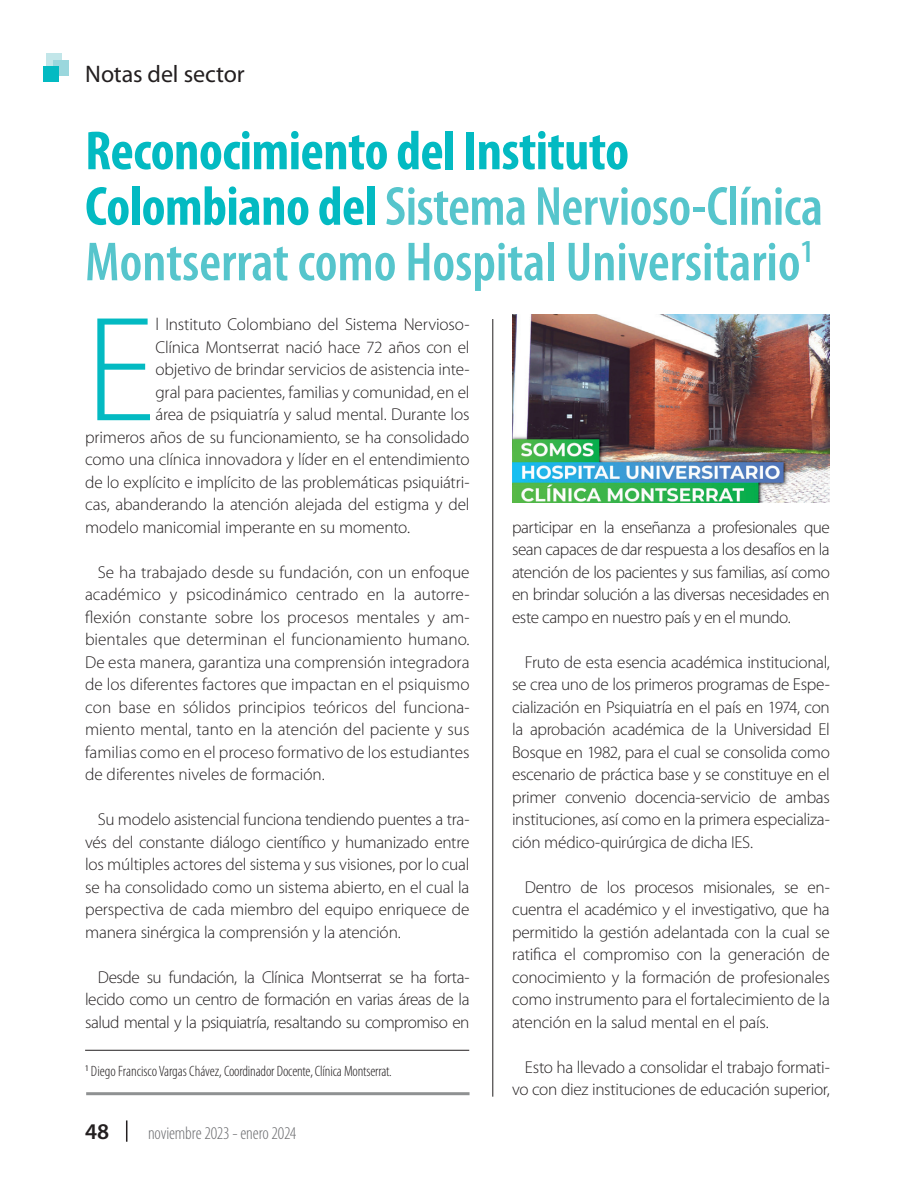
<style>
.page{position:relative;width:915px;height:1191px;background:#fff}
.page>*{position:absolute;margin:0;border:0;box-sizing:border-box;transform-origin:0 0}
.CAPITAL{font:300 150.75px "Myriad Pro";color:#03bac2}
._20_agosto__TITULO_1{font:600 condensed 55.5px/55.5px "Myriad Pro";color:#56c5cc}
.t1{font:24px "Myriad Pro";letter-spacing:-.005em;color:#231f20}
.t2{font:600 22.5px "Myriad Pro";color:#231f20}
.t3{font:300 condensed 18px "Myriad Pro";letter-spacing:-.01em;color:#6c6d70}
.TEXTO_GENERAL_OK{font:300 17.25px/22.5px "Myriad Pro";letter-spacing:-.015em;color:#231f20;text-align:justify}
.CAPITAL-2{font:300 17.25px "Myriad Pro";letter-spacing:-.01em;color:#231f20}
.PIE_DE_PAGINA{font:300 condensed 15px "Myriad Pro";letter-spacing:-.01em;color:#231f20}
.s1{font-weight:700;color:#03bac2}
</style>
<div class="page">
<svg style="left:126px;top:1120px;width:1px;height:21px"></svg>
<div style="left:46px;top:53px;width:16px;height:16px;background:#c2e6e9"></div>
<div style="left:53px;top:60px;width:15px;height:16px;background:#9ad7dd"></div>
<div style="left:43px;top:66px;width:16px;height:16px;background:#03bac2"></div>
<hr style="left:492px;top:319px;width:1px;height:777px;background:#231f20">
<hr style="left:86px;top:1092px;width:383px;height:3px;background:#8f9192">
<hr style="left:85px;top:1050px;width:384px;height:1px;background:#231f20">
<img style="left:512px;top:314px;width:317px;height:188px">
<h3 class="t1" style="left:85px;top:59px;width:161px">Notas del sector</h3>
<p class="_20_agosto__TITULO_1" style="left:85px;top:124px;width:739px"><span class="s1">Reconocimiento del Instituto<br>Colombiano del</span> Sistema Nervioso-Clínica<br>Montserrat como Hospital Universitario<sup>1</sup></p>
<p class="CAPITAL" style="left:85px;top:287px;width:72px">E</p>
<p class="CAPITAL-2" style="left:155px;top:315px;width:315px">l Instituto Colombiano del Sistema Nervioso-</p>
<p class="CAPITAL-2" style="left:155px;top:337px;width:315px">Clínica Montserrat nació hace 72 años con el</p>
<p class="CAPITAL-2" style="left:155px;top:360px;width:315px">objetivo de brindar servicios de asistencia inte-</p>
<p class="CAPITAL-2" style="left:155px;top:382px;width:315px">gral para pacientes, familias y comunidad, en el</p>
<p class="CAPITAL-2" style="left:155px;top:405px;width:315px">área de psiquiatría y salud mental. Durante los</p>
<p class="CAPITAL-2" style="left:85px;top:427px;width:386px">primeros años de su funcionamiento, se ha consolidado</p>
<p class="CAPITAL-2" style="left:85px;top:450px;width:386px">como una clínica innovadora y líder en el entendimiento</p>
<p class="CAPITAL-2" style="left:85px;top:472px;width:386px">de lo explícito e implícito de las problemáticas psiquiátri-</p>
<p class="CAPITAL-2" style="left:85px;top:495px;width:386px">cas, abanderando la atención alejada del estigma y del</p>
<p class="CAPITAL-2" style="left:85px;top:517px;width:326px">modelo manicomial imperante en su momento.</p>
<p class="TEXTO_GENERAL_OK" style="left:85px;top:561px;width:386px;text-indent:13px">Se ha trabajado desde su fundación, con un enfoque académico y psicodinámico centrado en la autorre&shy;flexión constante sobre los procesos mentales y am&shy;bientales que determinan el funcionamiento humano.<br>De esta manera, garantiza una comprensión integradora de los diferentes factores que impactan en el psiquismo con base en sólidos principios teóricos del funciona&shy;miento mental, tanto en la atención del paciente y sus familias como en el proceso formativo de los estudiantes de diferentes niveles de formación.</p>
<p class="TEXTO_GENERAL_OK" style="left:85px;top:808px;width:386px;text-indent:13px">Su modelo asistencial funciona tendiendo puentes a tra&shy;vés del constante diálogo científico y humanizado entre los múltiples actores del sistema y sus visiones, por lo cual se ha consolidado como un sistema abierto, en el cual la perspectiva de cada miembro del equipo enriquece de manera sinérgica la comprensión y la atención.</p>
<p class="TEXTO_GENERAL_OK" style="left:85px;top:966px;width:386px;text-indent:13px">Desde su fundación, la Clínica Montserrat se ha forta&shy;lecido como un centro de formación en varias áreas de la salud mental y la psiquiatría, resaltando su compromiso en</p>
<p class="TEXTO_GENERAL_OK" style="left:512px;top:516px;width:319px">participar en la enseñanza a profesionales que sean capaces de dar respuesta a los desafíos en la atención de los pacientes y sus familias, así como en brindar solución a las diversas necesidades en este campo en nuestro país y en el mundo.</p>
<p class="TEXTO_GENERAL_OK" style="left:512px;top:651px;width:319px;text-indent:13px">Fruto de esta esencia académica institucional, se crea uno de los primeros programas de Espe&shy;cialización en Psiquiatría en el país en 1974, con la aprobación académica de la Universidad El Bosque en 1982, para el cual se consolida como escenario de práctica base y se constituye en el primer convenio docencia-servicio de ambas instituciones, así como en la primera especializa&shy;ción médico-quirúrgica de dicha IES.</p>
<p class="TEXTO_GENERAL_OK" style="left:512px;top:876px;width:319px;text-indent:13px">Dentro de los procesos misionales, se en&shy;cuentra el académico y el investigativo, que ha permitido la gestión adelantada con la cual se ratifica el compromiso con la generación de conocimiento y la formación de profesionales como instrumento para el fortalecimiento de la atención en la salud mental en el país.</p>
<p class="TEXTO_GENERAL_OK" style="left:512px;top:1056px;width:319px;text-align:right">Esto ha llevado a consolidar el trabajo formati&shy;vo con diez instituciones de educación superior,</p>
<p class="PIE_DE_PAGINA" style="left:85px;top:1063px;width:308px"><sup>1</sup> Diego Francisco Vargas Chávez, Coordinador Docente, Clínica Montserrat.</p>
<h3 class="t2" style="left:85px;top:1116px;width:26px">48</h3>
<p class="t3" style="left:148px;top:1123px;width:150px">noviembre 2023 - enero 2024</p>
</div>
